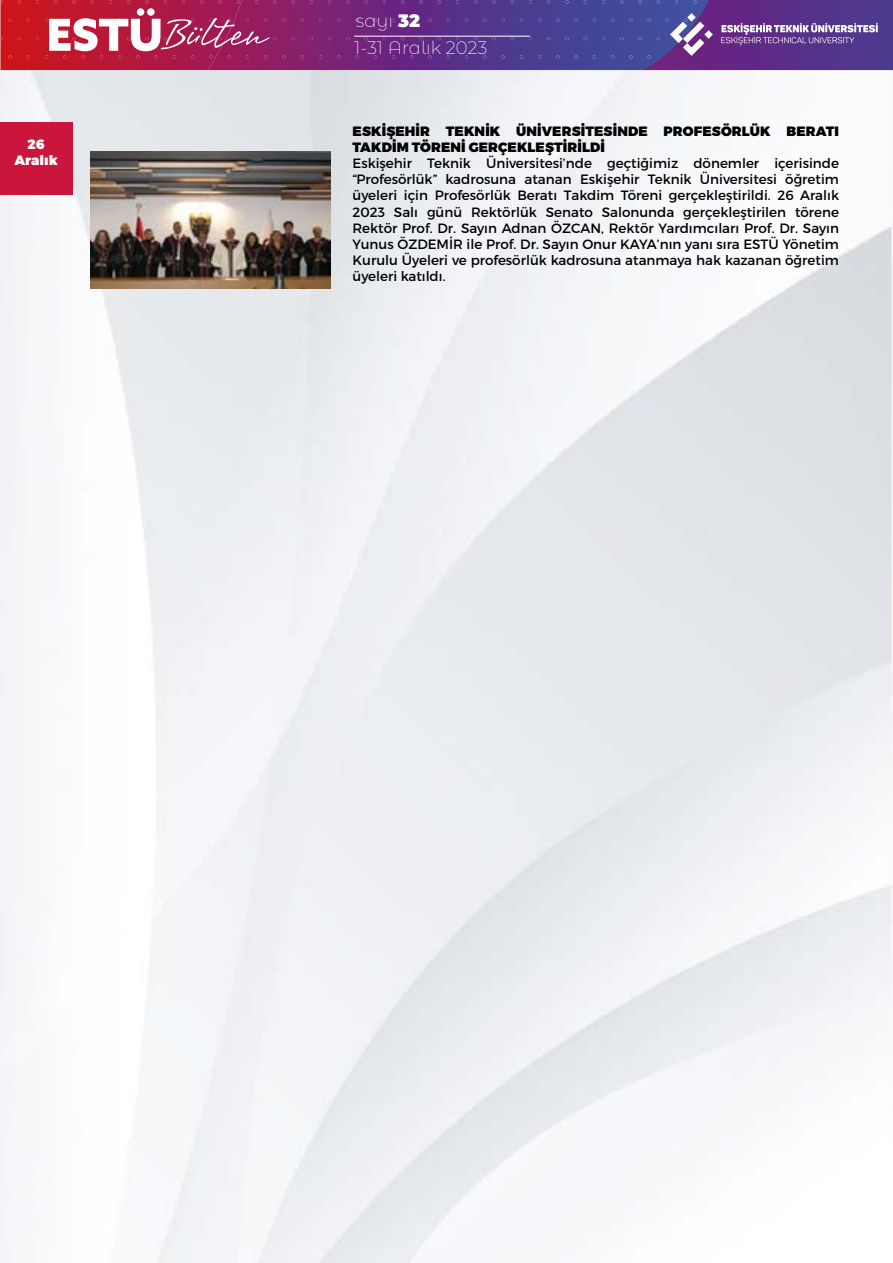
<style>
.page{position:relative;width:893px;height:1263px;background:#fff}
.page>*{position:absolute;margin:0;border:0;box-sizing:border-box;transform-origin:0 0}
.t1{font:200 18px/27.2px "Montserrat Alternates";color:#fff}
.t2{font:13.5px/16.2px "Montserrat";color:#000;text-align:justify}
.t3{font:900 13.5px/16.2px "Montserrat";letter-spacing:.01em;color:#000}
.t4{font:900 13.5px/16.2px "Montserrat";color:#fff;text-align:center}
.s1{font-weight:900}
</style>
<div class="page">
<img style="left:0;top:70px;width:893px;height:1193px">
<svg style="left:0;top:0;width:893px;height:70px;background:#7c3a7d"></svg>
<div style="left:0;top:123px;width:72px;height:72px;background:#ca163a"></div>
<img style="left:91px;top:152px;width:240px;height:136px">
<hr style="left:354px;top:36px;width:176px;height:1px;background:#fff">
<p class="t4" style="left:14px;top:136px;width:45px">26<br>Aralık</p>
<h1 class="t1" style="left:354px;top:6px;width:135px">sayı <span class="s1">32<br></span>1-31 Aralık 2023</h1>
<p class="t3" style="left:353px;top:123px;width:488px">ESKİŞEHİR TEKNİK ÜNİVERSİTESİNDE PROFESÖRLÜK BERATI<br>TAKDİM TÖRENİ GERÇEKLEŞTİRİLDİ</p>
<p class="t2" style="left:353px;top:155px;width:488px">Eskişehir Teknik Üniversitesi’nde geçtiğimiz dönemler içerisinde “Profesörlük” kadrosuna atanan Eskişehir Teknik Üniversitesi öğretim üyeleri için Profesörlük Beratı Takdim Töreni gerçekleştirildi. 26 Aralık 2023 Salı günü Rektörlük Senato Salonunda gerçekleştirilen törene Rektör Prof. Dr. Sayın Adnan ÖZCAN, Rektör Yardımcıları Prof. Dr. Sayın Yunus ÖZDEMİR ile Prof. Dr. Sayın Onur KAYA’nın yanı sıra ESTÜ Yönetim Kurulu Üyeleri ve profesörlük kadrosuna atanmaya hak kazanan öğretim üyeleri katıldı.</p>
</div>
